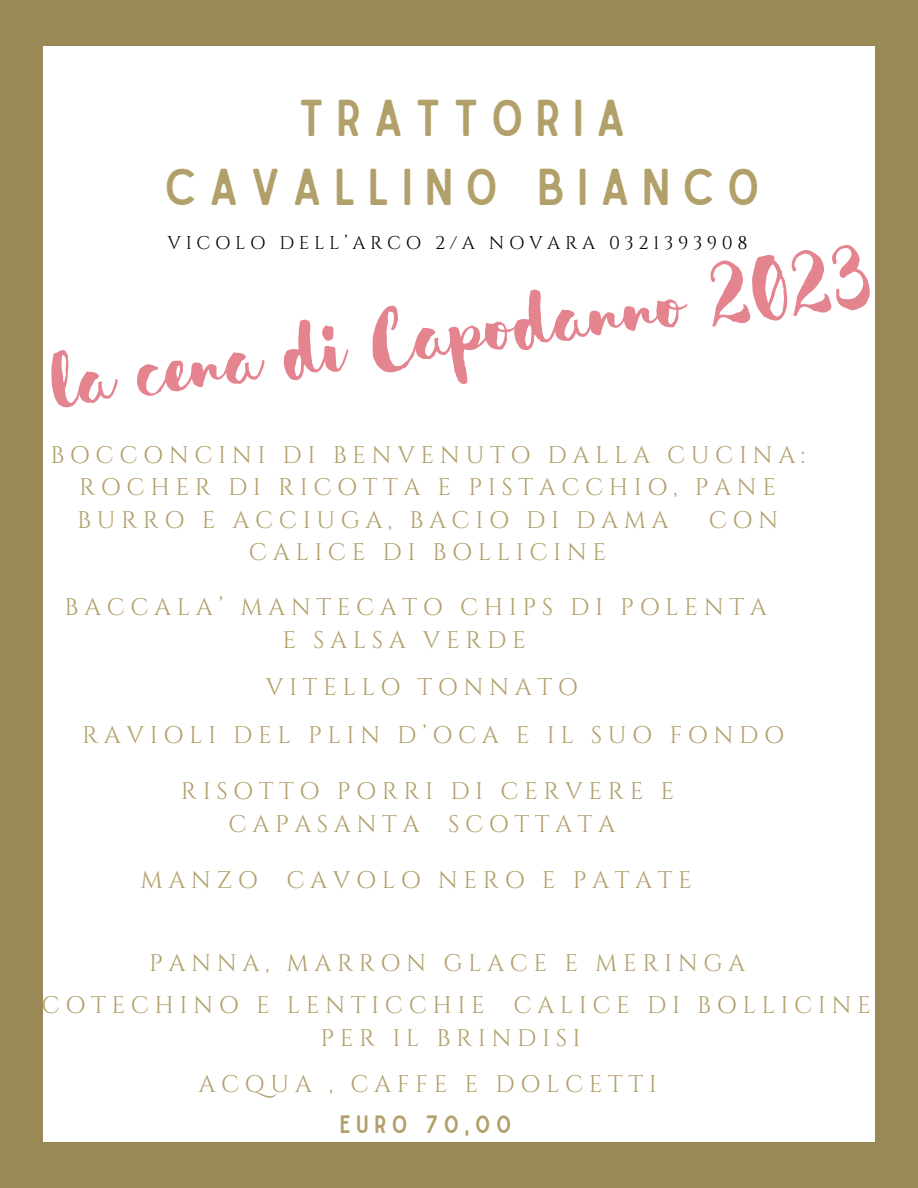
<style>
.page{position:relative;width:918px;height:1188px;background:#9a8957}
.page>*{position:absolute;margin:0;border:0;box-sizing:border-box;transform-origin:0 0}
.t1{font:94.5px "Sensa Brush Fill";color:#e3848e}
.t2{font:49.5px/68.7px "Sailors";letter-spacing:.25em;color:#b2a06b;text-align:center}
.t3{font:24px/32.7px "Cinzel";letter-spacing:.23em;color:#b2a06b}
.t4{font:24px "Sailors";letter-spacing:.23em;color:#b2a06b}
.t5{font:18.45px "Cinzel";letter-spacing:.25em;color:#000}
</style>
<div class="page">
<div style="left:43px;top:46px;width:832px;height:1096px;background:#fff"></div>
<p class="t2" style="left:165px;top:86px;width:597px">TRATTORIA<br>CAVALLINO BIANCO</p>
<p class="t5" style="left:167px;top:232px;width:582px">VICOLO DELL’ARCO 2/A NOVARA 0321393908</p>
<p class="t1" style="left:44px;top:323px;width:829px;rotate:-7deg">la cena di Capodanno 2023</p>
<p class="t3" style="left:77px;top:439px;width:729px;text-indent:-27px">BOCCONCINI DI BENVENUTO DALLA CUCINA:<br>ROCHER DI RICOTTA E PISTACCHIO, PANE<br>BURRO E ACCIUGA, BACIO DI DAMA</p>
<p class="t3" style="left:709px;top:504px;width:71px">CON</p>
<p class="t3" style="left:249px;top:537px;width:359px">CALICE DI BOLLICINE</p>
<p class="t3" style="left:282px;top:592px;width:486px;text-indent:-218px">BACCALA’ MANTECATO CHIPS DI POLENTA<br>E SALSA VERDE</p>
<p class="t3" style="left:266px;top:672px;width:314px">VITELLO TONNATO</p>
<p class="t3" style="left:82px;top:719px;width:704px">RAVIOLI DEL PLIN D’OCA E IL SUO FONDO</p>
<p class="t3" style="left:181px;top:776px;width:495px;text-align:center">RISOTTO PORRI DI CERVERE E<br>CAPASANTA SCOTTATA</p>
<p class="t3" style="left:141px;top:865px;width:553px">MANZO CAVOLO NERO E PATATE</p>
<p class="t3" style="left:149px;top:948px;width:598px">PANNA, MARRON GLACE E MERINGA</p>
<p class="t3" style="left:42px;top:989px;width:831px;text-align:center">COTECHINO E LENTICCHIE CALICE DI BOLLICINE<br>PER IL BRINDISI</p>
<p class="t3" style="left:198px;top:1069px;width:460px">ACQUA , CAFFE E DOLCETTI</p>
<p class="t4" style="left:340px;top:1115px;width:173px">EURO 70,00</p>
</div>
